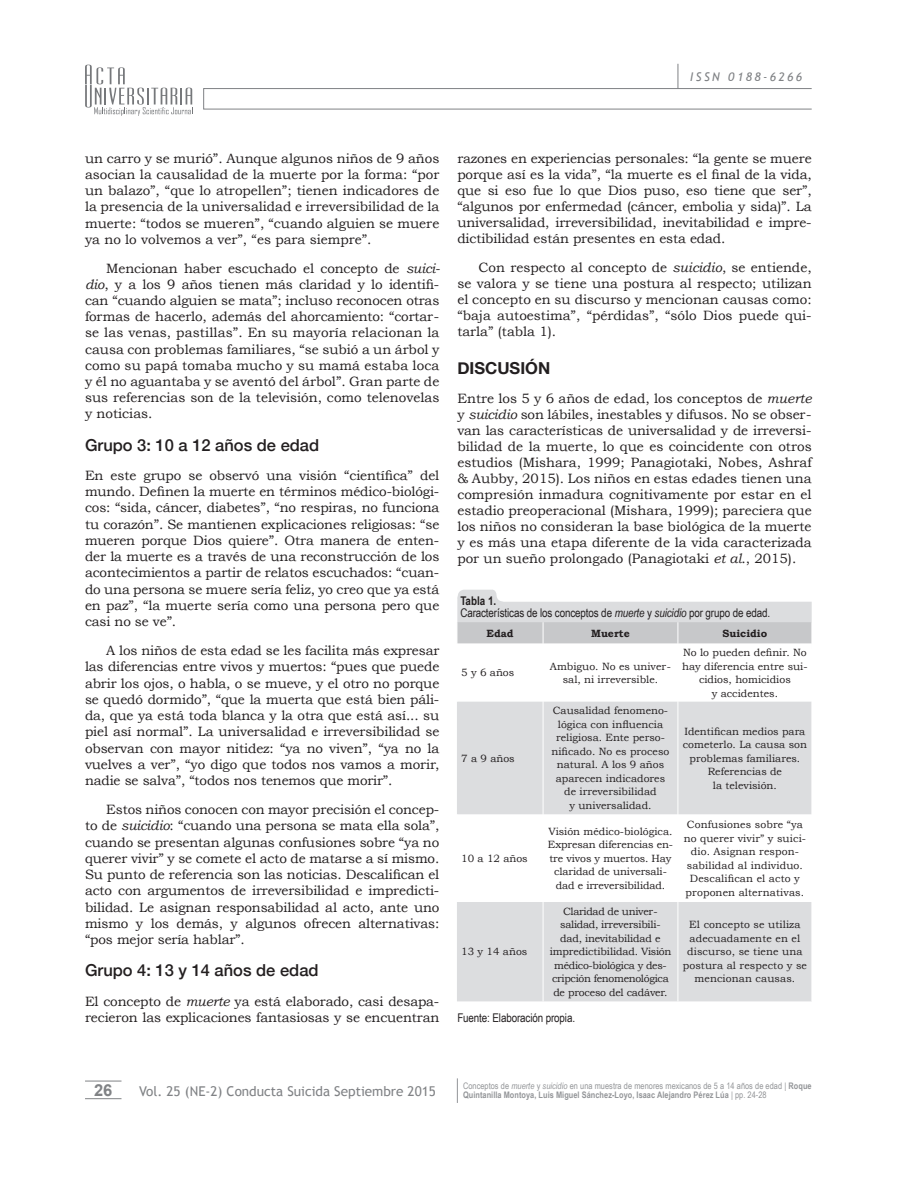
<style>
.page{position:relative;width:918px;height:1188px;background:#fff}
.page>*{position:absolute;margin:0;border:0;box-sizing:border-box;transform-origin:0 0}
.texto{font:500 16.5px "Helvetica Neue";color:#231f20}
.subtitulo{font:700 16.5px "Helvetica Neue";color:#231f20}
.t1{font:700 16.5px "Arial";color:#808285}
.texto-2{font:13.5px/16.2px "Bookman Old Style";letter-spacing:-.01em;color:#231f20;text-align:justify}
.t2{font:13.5px "Trebuchet MS";color:#808285}
.pie_figura{font:12px "Arial Narrow";letter-spacing:-.01em;color:#231f20}
.t3{font:italic 12px "Trebuchet MS";letter-spacing:.2em;color:#808285}
.pie_figura-2{font:700 12px "Arial Narrow";color:#231f20}
.pie_de_nota{font:10.5px/13.5px "Bookman Old Style";color:#231f20;text-align:center}
.pie_de_nota-2{font:10.5px/13.5px "Bookman Old Style";letter-spacing:-.02em;color:#231f20;text-align:center}
.pie_de_nota-3{font:700 10.5px "Bookman Old Style";color:#231f20}
.t4{font:700 9px/9px "Arial Narrow";letter-spacing:.005em;color:#939598}
.s1{font-style:italic}
.s2{font-weight:400}
.s3{font-weight:400;font-style:italic}
</style>
<div class="page">
<div style="left:203px;top:88px;width:609px;height:21px;border:1px solid #808285"></div>
<svg style="left:678px;top:64px;width:1px;height:25px"></svg>
<hr style="left:85px;top:1081px;width:37px;height:1px;background:#808285">
<hr style="left:85px;top:1098px;width:37px;height:1px;background:#808285">
<svg style="left:85px;top:65px;width:108px;height:51px"></svg>
<svg style="left:457px;top:1078px;width:1px;height:25px"></svg>
<svg style="left:457px;top:702px;width:355px;height:299px;fill:#dcdddf"></svg>
<svg style="left:457px;top:589px;width:355px;height:55px"></svg>
<hr style="left:543px;top:902px;width:1px;height:99px;background:#fff">
<hr style="left:678px;top:902px;width:1px;height:99px;background:#fff">
<hr style="left:457px;top:814px;width:1px;height:88px;background:#fff">
<hr style="left:543px;top:814px;width:1px;height:88px;background:#fff">
<hr style="left:678px;top:814px;width:1px;height:88px;background:#fff">
<hr style="left:543px;top:702px;width:1px;height:112px;background:#fff">
<hr style="left:678px;top:702px;width:1px;height:112px;background:#fff">
<hr style="left:457px;top:643px;width:1px;height:59px;background:#fff">
<hr style="left:543px;top:643px;width:1px;height:59px;background:#fff">
<hr style="left:678px;top:643px;width:1px;height:59px;background:#fff">
<p class="t3" style="left:690px;top:70px;width:114px">ISSN 0188-6266</p>
<p class="texto-2" style="left:85px;top:150px;width:356px">un carro y se murió”. Aunque algunos niños de 9 años asocian la causalidad de la muerte por la forma: “por un balazo”, “que lo atropellen”; tienen indicadores de la presencia de la universalidad e irreversibilidad de la muerte: “todos se mueren”, “cuando alguien se muere ya no lo volvemos a ver”, “es para siempre”.</p>
<p class="texto-2" style="left:85px;top:260px;width:356px;text-indent:21px">Mencionan haber escuchado el concepto de <span class="s1">suici&shy;dio</span>, y a los 9 años tienen más claridad y lo identifi&shy;can “cuando alguien se mata”; incluso reconocen otras formas de hacerlo, además del ahorcamiento: “cortar&shy;se las venas, pastillas”. En su mayoría relacionan la causa con problemas familiares, “se subió a un árbol y como su papá tomaba mucho y su mamá estaba loca y él no aguantaba y se aventó del árbol”. Gran parte de sus referencias son de la televisión, como telenovelas y noticias.</p>
<p class="texto" style="left:85px;top:432px;width:236px">Grupo 3: 10 a 12 años de edad</p>
<p class="texto-2" style="left:85px;top:467px;width:356px">En este grupo se observó una visión “científica” del mundo. Definen la muerte en términos médico-biológi&shy;cos: “sida, cáncer, diabetes”, “no respiras, no funciona tu corazón”. Se mantienen explicaciones religiosas: “se mueren porque Dios quiere”. Otra manera de enten&shy;der la muerte es a través de una reconstrucción de los acontecimientos a partir de relatos escuchados: “cuan&shy;do una persona se muere sería feliz, yo creo que ya está en paz”, “la muerte sería como una persona pero que casi no se ve”.</p>
<p class="texto-2" style="left:85px;top:642px;width:356px;text-indent:21px">A los niños de esta edad se les facilita más expresar las diferencias entre vivos y muertos: “pues que puede abrir los ojos, o habla, o se mueve, y el otro no porque se quedó dormido”, “que la muerta que está bien páli&shy;da, que ya está toda blanca y la otra que está así... su piel así normal”. La universalidad e irreversibilidad se observan con mayor nitidez: “ya no viven”, “ya no la vuelves a ver”, “yo digo que todos nos vamos a morir, nadie se salva”, “todos nos tenemos que morir”.</p>
<p class="texto-2" style="left:85px;top:801px;width:356px;text-indent:21px">Estos niños conocen con mayor precisión el concep&shy;to de <span class="s1">suicidio</span>: “cuando una persona se mata ella sola”, cuando se presentan algunas confusiones sobre “ya no querer vivir” y se comete el acto de matarse a sí mismo.<br>Su punto de referencia son las noticias. Descalifican el acto con argumentos de irreversibilidad e impredicti&shy;bilidad. Le asignan responsabilidad al acto, ante uno mismo y los demás, y algunos ofrecen alternativas: “pos mejor sería hablar”.</p>
<p class="texto" style="left:85px;top:957px;width:235px">Grupo 4: 13 y 14 años de edad</p>
<p class="texto-2" style="left:85px;top:993px;width:356px">El concepto de <span class="s1">muerte</span> ya está elaborado, casi desapa&shy;recieron las explicaciones fantasiosas y se encuentran</p>
<p class="texto-2" style="left:457px;top:150px;width:356px">razones en experiencias personales: “la gente se muere porque así es la vida”, “la muerte es el final de la vida, que si eso fue lo que Dios puso, eso tiene que ser”, “algunos por enfermedad (cáncer, embolia y sida)”. La universalidad, irreversibilidad, inevitabilidad e impre&shy;dictibilidad están presentes en esta edad.</p>
<p class="texto-2" style="left:457px;top:259px;width:356px;text-indent:21px">Con respecto al concepto de <span class="s1">suicidio</span>, se entiende, se valora y se tiene una postura al respecto; utilizan el concepto en su discurso y mencionan causas como: “baja autoestima”, “pérdidas”, “sólo Dios puede qui&shy;tarla” (tabla 1).</p>
<p class="subtitulo" style="left:457px;top:355px;width:94px">DISCUSIÓN</p>
<p class="texto-2" style="left:457px;top:390px;width:356px">Entre los 5 y 6 años de edad, los conceptos de <span class="s1">muerte </span>y <span class="s1">suicidio</span> son lábiles, inestables y difusos. No se obser&shy;van las características de universalidad y de irreversi&shy;bilidad de la muerte, lo que es coincidente con otros estudios (Mishara, 1999; Panagiotaki, Nobes, Ashraf &amp; Aubby, 2015). Los niños en estas edades tienen una compresión inmadura cognitivamente por estar en el estadio preoperacional (Mishara, 1999); pareciera que los niños no consideran la base biológica de la muerte y es más una etapa diferente de la vida caracterizada por un sueño prolongado (Panagiotaki <span class="s1">et al</span>., 2015).</p>
<p class="pie_figura-2" style="left:460px;top:592px;width:37px">Tabla 1.</p>
<p class="pie_figura" style="left:460px;top:604px;width:311px">Características de los conceptos de <span class="s1">muerte</span> y <span class="s1">suicidio</span> por grupo de edad.</p>
<p class="pie_de_nota-3" style="left:486px;top:627px;width:29px">Edad</p>
<p class="pie_de_nota-3" style="left:591px;top:627px;width:40px">Muerte</p>
<p class="pie_de_nota-3" style="left:723px;top:627px;width:46px">Suicidio</p>
<p class="pie_de_nota" style="left:461px;top:666px;width:55px">5 y 6 años</p>
<p class="pie_de_nota" style="left:550px;top:659px;width:123px">Ambiguo. No es univer&shy;sal, ni irreversible.</p>
<p class="pie_de_nota" style="left:683px;top:646px;width:125px">No lo pueden definir. No</p>
<p class="pie_de_nota" style="left:682px;top:659px;width:127px">hay diferencia entre sui&shy;cidios, homicidios</p>
<p class="pie_de_nota" style="left:712px;top:686px;width:68px">y accidentes.</p>
<p class="pie_de_nota" style="left:461px;top:751px;width:55px">7 a 9 años</p>
<p class="pie_de_nota" style="left:461px;top:852px;width:68px">10 a 12 años</p>
<p class="pie_de_nota" style="left:461px;top:945px;width:68px">13 y 14 años</p>
<p class="pie_de_nota" style="left:552px;top:704px;width:119px">Causalidad fenomeno&shy;lógica con influencia religiosa. Ente perso&shy;nificado. No es proceso natural. A los 9 años aparecen indicadores</p>
<p class="pie_de_nota" style="left:564px;top:785px;width:94px">de irreversibilidad</p>
<p class="pie_de_nota" style="left:569px;top:799px;width:84px">y universalidad.</p>
<p class="pie_de_nota" style="left:683px;top:724px;width:126px">Identifican medios para cometerlo. La causa son problemas familiares.<br>Referencias de</p>
<p class="pie_de_nota" style="left:713px;top:778px;width:66px">la televisión.</p>
<p class="pie_de_nota" style="left:548px;top:825px;width:127px">Visión médico-biológica.<br>Expresan diferencias en&shy;tre vivos y muertos. Hay claridad de universali&shy;dad e irreversibilidad.</p>
<p class="pie_de_nota" style="left:684px;top:818px;width:124px">Confusiones sobre “ya no querer vivir” y suici&shy;dio. Asignan respon&shy;sabilidad al individuo.<br>Descalifican el acto y proponen alternativas.</p>
<p class="pie_de_nota-2" style="left:550px;top:905px;width:123px">Claridad de univer&shy;salidad, irreversibili&shy;dad, inevitabilidad e impredictibilidad. Visión médico-biológica y des&shy;cripción fenomenológica de proceso del cadáver.</p>
<p class="pie_de_nota" style="left:683px;top:918px;width:126px">El concepto se utiliza adecuadamente en el discurso, se tiene una postura al respecto y se mencionan causas.</p>
<p class="pie_figura" style="left:457px;top:1009px;width:119px">Fuente: Elaboración propia.</p>
<p class="t1" style="left:94px;top:1079px;width:20px">26</p>
<p class="t2" style="left:139px;top:1083px;width:298px">Vol. 25 (NE-2) Conducta Suicida Septiembre 2015</p>
<p class="t4" style="left:463px;top:1081px;width:350px"><span class="s2">Conceptos de</span> <span class="s3">muerte</span> <span class="s2">y</span> <span class="s3">suicidio</span> <span class="s2">en una muestra de menores mexicanos de 5 a 14 años de edad |</span> Roque<br>Quintanilla Montoya, Luis Miguel Sánchez-Loyo, Isaac Alejandro Pérez Lúa <span class="s2">| pp. 24-28</span></p>
</div>
